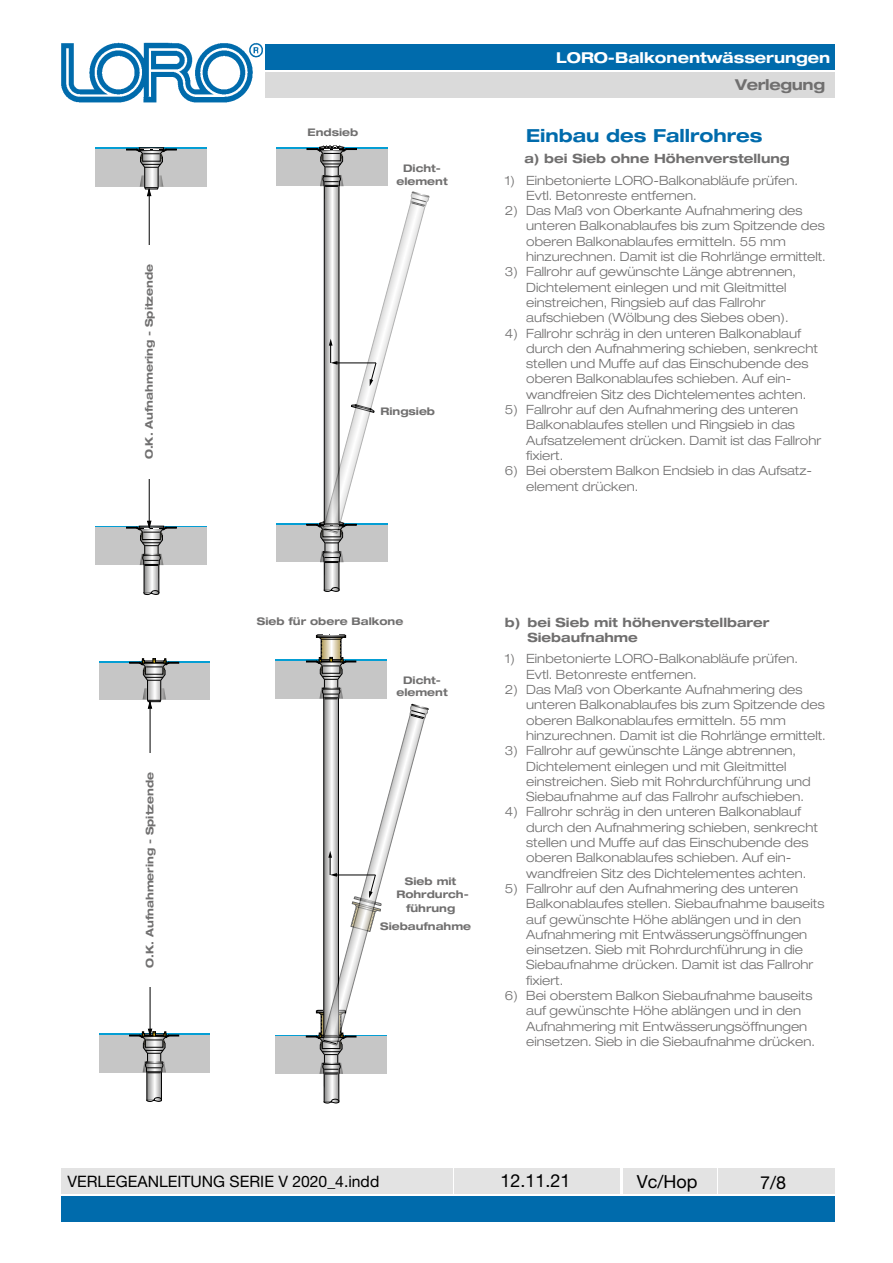
<style>
.page{position:relative;width:893px;height:1263px;background:#fff}
.page>*{position:absolute;margin:0;border:0;box-sizing:border-box;transform-origin:0 0}
.t1{font:700 expanded 18px "Helvetica Neue LT Std";color:#006bac}
.t2{font:18px "Helvetica Neue LT Std";color:#000}
.t3{font:15.75px "Helvetica Neue LT Std";color:#000}
.t4{font:700 expanded 15px "Helvetica Neue LT Std";color:#fff}
.t5{font:700 expanded 15px "Helvetica Neue LT Std";letter-spacing:-.02em;color:#706f6f}
.t6{font:300 expanded 12.75px/15.3px "Helvetica Neue LT Std";color:#706f6f}
.t7{font:700 expanded 12.75px/15.3px "Helvetica Neue LT Std";color:#706f6f}
.t8{font:700 expanded 10.5px/12.6px "Helvetica Neue LT Std";color:#706f6f;text-align:center}
</style>
<div class="page">
<div style="left:266px;top:72px;width:569px;height:26px;background:#dadada"></div>
<div style="left:61px;top:1196px;width:774px;height:26px;background:#006bac"></div>
<div style="left:61px;top:1168px;width:391px;height:25px;background:#e3e3e3"></div>
<div style="left:454px;top:1168px;width:166px;height:25px;background:#e3e3e3"></div>
<div style="left:623px;top:1168px;width:93px;height:25px;background:#e3e3e3"></div>
<div style="left:719px;top:1168px;width:116px;height:25px;background:#e3e3e3"></div>
<img style="left:61px;top:42px;width:202px;height:61px">
<div style="left:266px;top:45px;width:569px;height:25px;background:#006bac"></div>
<hr style="left:95px;top:148px;width:111px;height:1px;background:#049ed4">
<hr style="left:95px;top:526px;width:111px;height:2px;background:#049ed4">
<div style="left:95px;top:149px;width:111px;height:38px;background:#c6c6c6"></div>
<div style="left:95px;top:527px;width:111px;height:38px;background:#c6c6c6"></div>
<hr style="left:149px;top:189px;width:1px;height:339px;background:#000">
<svg style="left:126px;top:147px;width:50px;height:49px"></svg>
<svg style="left:126px;top:521px;width:50px;height:74px"></svg>
<div style="left:145px;top:245px;width:16px;height:234px;background:#fff"></div>
<div style="left:276px;top:523px;width:111px;height:39px;background:#c6c6c6"></div>
<hr style="left:276px;top:523px;width:112px;height:1px;background:#049ed4">
<div style="left:276px;top:147px;width:111px;height:39px;background:#c6c6c6"></div>
<hr style="left:276px;top:147px;width:112px;height:2px;background:#049ed4">
<svg style="left:307px;top:146px;width:123px;height:446px"></svg>
<div style="left:99px;top:1034px;width:111px;height:38px;background:#c6c6c6"></div>
<hr style="left:99px;top:1034px;width:111px;height:1px;background:#049ed4">
<div style="left:99px;top:661px;width:111px;height:38px;background:#c6c6c6"></div>
<hr style="left:99px;top:661px;width:111px;height:1px;background:#049ed4">
<hr style="left:150px;top:702px;width:1px;height:334px;background:#000">
<svg style="left:130px;top:658px;width:49px;height:51px"></svg>
<svg style="left:130px;top:1029px;width:49px;height:73px"></svg>
<div style="left:146px;top:753px;width:15px;height:234px;background:#fff"></div>
<div style="left:275px;top:1035px;width:112px;height:39px;background:#c6c6c6"></div>
<hr style="left:275px;top:1035px;width:112px;height:1px;background:#049ed4">
<div style="left:275px;top:660px;width:112px;height:39px;background:#c6c6c6"></div>
<hr style="left:275px;top:660px;width:112px;height:1px;background:#049ed4">
<svg style="left:306px;top:634px;width:123px;height:469px"></svg>
<p class="t4" style="left:556px;top:48px;width:276px">LORO-Balkonentwässerungen</p>
<p class="t8" style="left:142px;top:459px;width:197px;rotate:-90deg">O.K. Aufnahmering - Spitzende</p>
<p class="t8" style="left:143px;top:967px;width:197px;rotate:-90deg">O.K. Aufnahmering - Spitzende</p>
<p class="t8" style="left:308px;top:125px;width:52px">Endsieb</p>
<p class="t8" style="left:396px;top:162px;width:53px">Dicht&shy;element</p>
<p class="t8" style="left:380px;top:404px;width:56px">Ringsieb</p>
<p class="t5" style="left:735px;top:75px;width:92px">Verlegung</p>
<h1 class="t1" style="left:526px;top:124px;width:238px">Einbau des Fallrohres</h1>
<p class="t7" style="left:524px;top:151px;width:267px">a) bei Sieb ohne Höhenverstellung</p>
<p class="t6" style="left:526px;top:172px;width:273px;text-indent:-21px">1) Einbetonierte LORO-Balkonabläufe prüfen.<br>Evtl. Betonreste entfernen.</p>
<p class="t6" style="left:526px;top:203px;width:301px;text-indent:-21px">2) Das Maß von Oberkante Aufnahmering des unteren Balkonablaufes bis zum Spitzende des oberen Balkonablaufes ermitteln. 55 mm hinzurechnen. Damit ist die Rohrlänge ermittelt.</p>
<p class="t6" style="left:526px;top:264px;width:271px;text-indent:-21px">3) Fallrohr auf gewünschte Länge abtrennen, Dichtelement einlegen und mit Gleitmittel einstreichen, Ringsieb auf das Fallrohr aufschieben (Wölbung des Siebes oben).</p>
<p class="t6" style="left:526px;top:325px;width:293px;text-indent:-21px">4) Fallrohr schräg in den unteren Balkonablauf durch den Aufnahmering schieben, senkrecht stellen und Muffe auf das Einschubende des oberen Balkonablaufes schieben. Auf ein&shy;wandfreien Sitz des Dichtelementes achten.</p>
<p class="t6" style="left:526px;top:402px;width:296px;text-indent:-21px">5) Fallrohr auf den Aufnahmering des unteren Balkonablaufes stellen und Ringsieb in das Aufsatzelement drücken. Damit ist das Fallrohr fixiert.</p>
<p class="t6" style="left:526px;top:463px;width:287px;text-indent:-21px">6) Bei oberstem Balkon Endsieb in das Aufsatz&shy;element drücken.</p>
<p class="t8" style="left:257px;top:615px;width:148px">Sieb für obere Balkone</p>
<p class="t8" style="left:396px;top:673px;width:53px">Dicht&shy;element</p>
<p class="t8" style="left:396px;top:875px;width:74px">Sieb mit<br>Rohrdurch-</p>
<p class="t8" style="left:406px;top:902px;width:51px">führung</p>
<p class="t8" style="left:380px;top:919px;width:92px">Siebaufnahme</p>
<p class="t7" style="left:527px;top:614px;width:243px;text-indent:-23px">b) bei Sieb mit höhenverstellbarer<br>Siebaufnahme</p>
<p class="t6" style="left:526px;top:651px;width:273px;text-indent:-21px">1) Einbetonierte LORO-Balkonabläufe prüfen.<br>Evtl. Betonreste entfernen.</p>
<p class="t6" style="left:526px;top:681px;width:301px;text-indent:-21px">2) Das Maß von Oberkante Aufnahmering des unteren Balkonablaufes bis zum Spitzende des oberen Balkonablaufes ermitteln. 55 mm hinzurechnen. Damit ist die Rohrlänge ermittelt.</p>
<p class="t6" style="left:526px;top:743px;width:286px;text-indent:-21px">3) Fallrohr auf gewünschte Länge abtrennen, Dichtelement einlegen und mit Gleitmittel einstreichen. Sieb mit Rohrdurchführung und Siebaufnahme auf das Fallrohr aufschieben.</p>
<p class="t6" style="left:526px;top:804px;width:293px;text-indent:-21px">4) Fallrohr schräg in den unteren Balkonablauf durch den Aufnahmering schieben, senkrecht stellen und Muffe auf das Einschubende des oberen Balkonablaufes schieben. Auf ein&shy;wandfreien Sitz des Dichtelementes achten.</p>
<p class="t6" style="left:526px;top:880px;width:300px;text-indent:-21px">5) Fallrohr auf den Aufnahmering des unteren Balkonablaufes stellen. Siebaufnahme bauseits auf gewünschte Höhe ablängen und in den Aufnahmering mit Entwässerungsöffnungen einsetzen. Sieb mit Rohrdurchführung in die Siebaufnahme drücken. Damit ist das Fallrohr fixiert.</p>
<p class="t6" style="left:526px;top:987px;width:290px;text-indent:-21px">6) Bei oberstem Balkon Siebaufnahme bauseits auf gewünschte Höhe ablängen und in den Aufnahmering mit Entwässerungsöffnungen einsetzen. Sieb in die Siebaufnahme drücken.</p>
<p class="t3" style="left:67px;top:1172px;width:313px">VERLEGEANLEITUNG SERIE V 2020_4.indd</p>
<h1 class="t2" style="left:500px;top:1170px;width:72px">12.11.21</h1>
<h1 class="t2" style="left:637px;top:1170px;width:62px">Vc/Hop</h1>
<h1 class="t2" style="left:760px;top:1172px;width:28px">7/8</h1>
</div>
